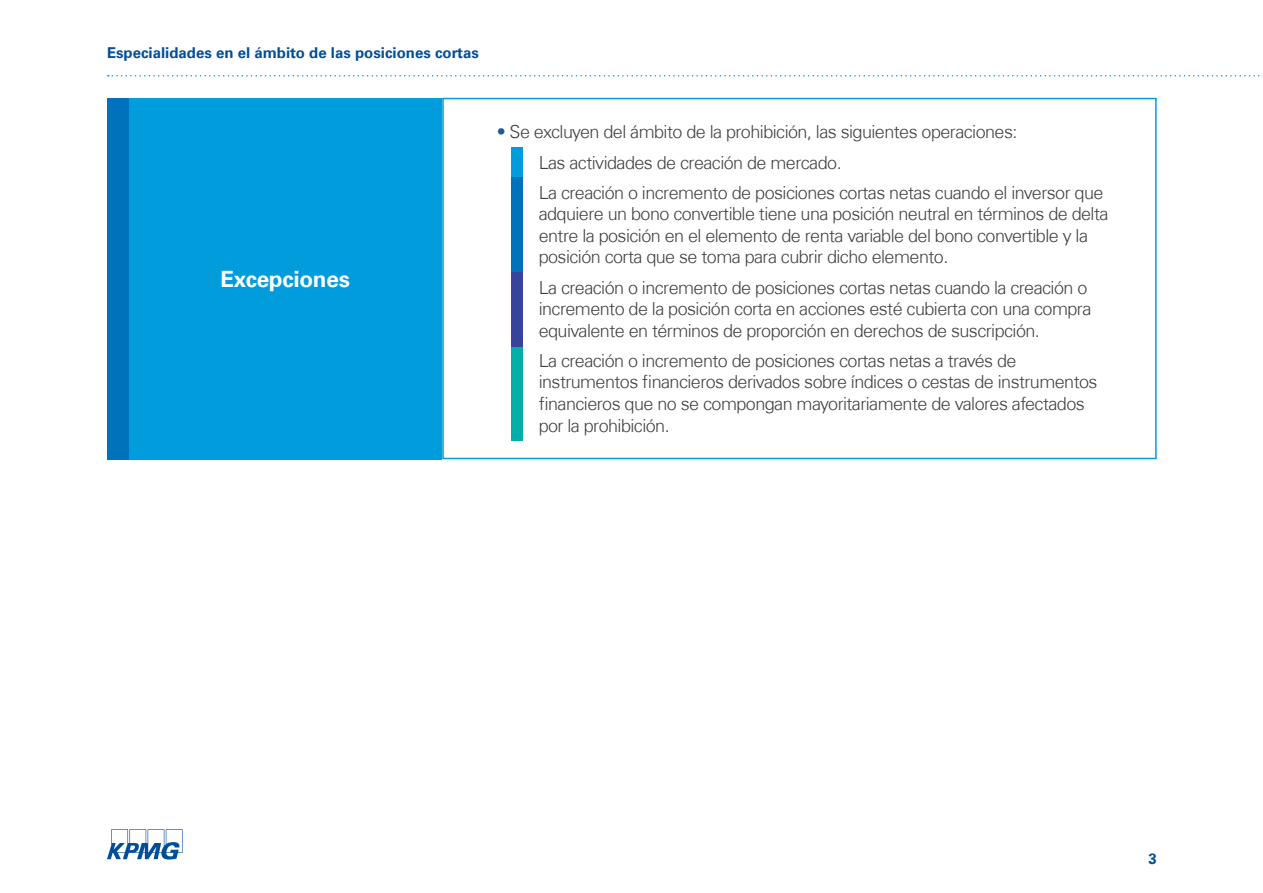
<style>
.page{position:relative;width:1263px;height:893px;background:#fff}
.page>*{position:absolute;margin:0;border:0;box-sizing:border-box;transform-origin:0 0}
.t1{font:700 22.5px "Universfor KPMG";letter-spacing:-.01em;color:#fff}
.t2{font:300 18px/21.6px "Universfor KPMG";letter-spacing:-.03em;color:#414042}
.t3{font:700 15px "Universfor KPMG";color:#004e98}
.s1{color:#1d599f}
</style>
<div class="page">
<svg style="left:108px;top:75px;width:1155px;height:2px"></svg>
<svg style="left:107px;top:829px;width:76px;height:30px"></svg>
<div style="left:128px;top:98px;width:314px;height:361px;background:#009cdc"></div>
<div style="left:107px;top:98px;width:21px;height:361px;background:#0072bc"></div>
<div style="left:442px;top:98px;width:715px;height:361px;border:2px solid #009cdc"></div>
<div style="left:511px;top:147px;width:12px;height:30px;background:#009cdc"></div>
<div style="left:511px;top:177px;width:12px;height:95px;background:#0072bc"></div>
<div style="left:511px;top:272px;width:12px;height:75px;background:#38449c"></div>
<div style="left:511px;top:347px;width:12px;height:93px;background:#00afa8"></div>
<p class="t3" style="left:107px;top:44px;width:373px">Especialidades en el ámbito de las posiciones cortas</p>
<p class="t1" style="left:221px;top:265px;width:131px">Excepciones</p>
<p class="t2" style="left:539px;top:117px;width:566px;line-height:30.2px;text-indent:-42px"><span class="s1">•</span> Se excluyen del ámbito de la prohibición, las siguientes operaciones:<br>Las actividades de creación de mercado.<br>La creación o incremento de posiciones cortas netas cuando el inversor que</p>
<p class="t2" style="left:539px;top:203px;width:571px">adquiere un bono convertible tiene una posición neutral en términos de delta entre la posición en el elemento de renta variable del bono convertible y la posición corta que se toma para cubrir dicho elemento.</p>
<p class="t2" style="left:539px;top:276px;width:554px">La creación o incremento de posiciones cortas netas cuando la creación o incremento de la posición corta en acciones esté cubierta con una compra equivalente en términos de proporción en derechos de suscripción.</p>
<p class="t2" style="left:539px;top:350px;width:560px">La creación o incremento de posiciones cortas netas a través de instrumentos financieros derivados sobre índices o cestas de instrumentos financieros que no se compongan mayoritariamente de valores afectados por la prohibición.</p>
<p class="t3" style="left:1148px;top:850px;width:10px">3</p>
</div>
